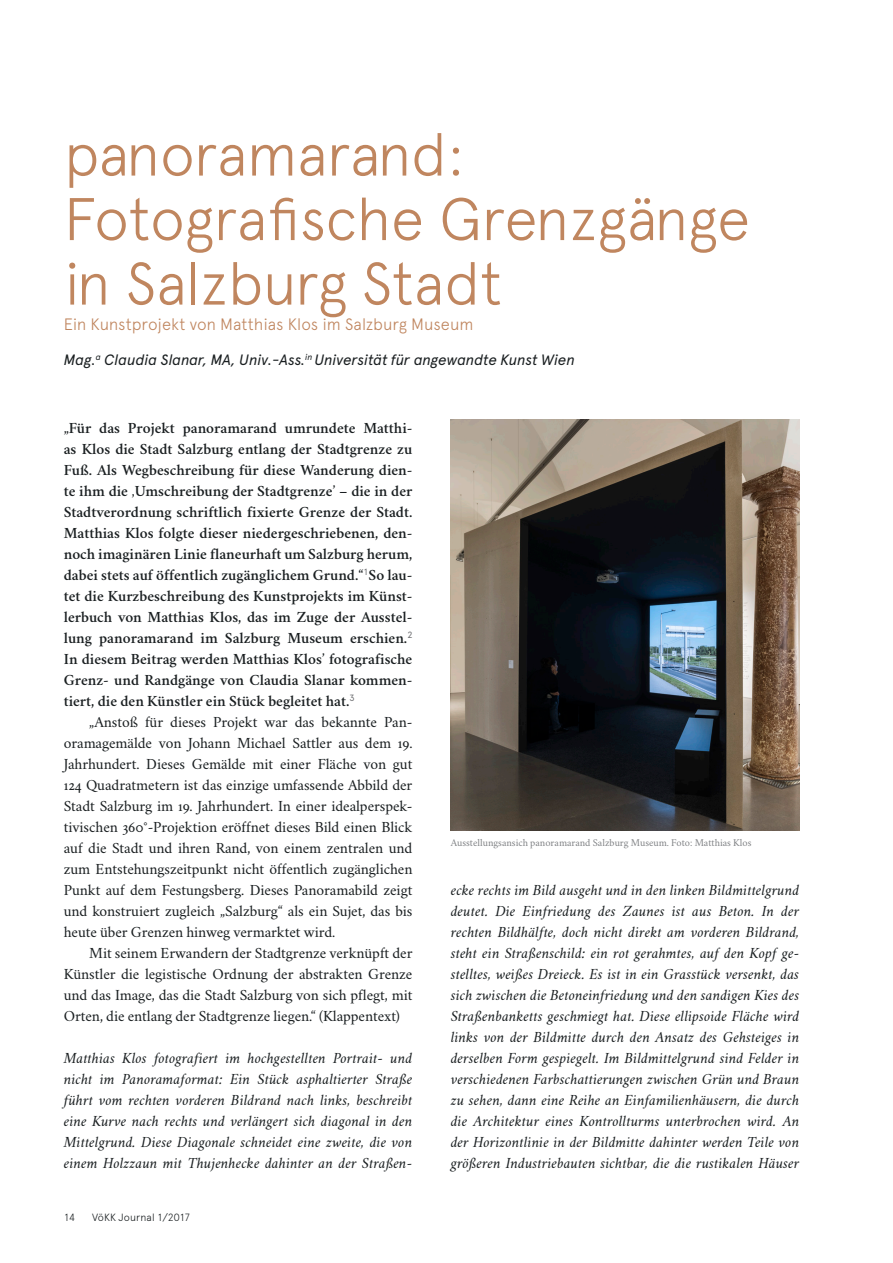
<style>
.page{position:relative;width:893px;height:1263px;background:#fff}
.page>*{position:absolute;margin:0;border:0;box-sizing:border-box;transform-origin:0 0}
.t1{font:300 60px/64.5px "Apercu Pro";letter-spacing:-.01em;color:#c0865f}
.t2{font:300 16.5px "Apercu Pro";color:#c0865f}
.t3{font:italic 15.6px/21px "Crimson";letter-spacing:.005em;color:#1a1f21;text-align:justify}
.t4{font:15.6px/21px "Crimson";letter-spacing:-.005em;color:#1a1f21;text-align:justify}
.t5{font:600 15.6px/21px "Crimson";color:#1a1f21;text-align:justify}
.t6{font:italic 15px "Apercu Pro";letter-spacing:-.01em;color:#1a1f21}
.t7{font:10.5px "Crimson";color:#808285}
.t8{font:300 10.5px "Apercu Pro";letter-spacing:.01em;color:#1a1f21}
</style>
<div class="page">
<img style="left:451px;top:420px;width:348px;height:410px">
<h1 class="t1" style="left:64px;top:117px;width:688px">panoramarand:<br>Fotografische Grenzgänge in Salzburg Stadt</h1>
<p class="t2" style="left:64px;top:312px;width:411px">Ein Kunstprojekt von Matthias Klos im Salzburg Museum</p>
<p class="t6" style="left:64px;top:348px;width:513px">Mag.<sup>a</sup> Claudia Slanar, MA, Univ.-Ass.<sup>in</sup> Universität für angewandte Kunst Wien</p>
<p class="t5" style="left:64px;top:416px;width:350px">„Für das Projekt panoramarand umrundete Matthi&shy;as Klos die Stadt Salzburg entlang der Stadtgrenze zu Fuß. Als Wegbeschreibung für diese Wanderung dien&shy;te ihm die ‚Umschreibung der Stadtgrenze’ – die in der Stadtverordnung schriftlich fixierte Grenze der Stadt.<br>Matthias Klos folgte dieser niedergeschriebenen, den&shy;noch imaginären Linie flaneurhaft um Salzburg herum, dabei stets auf öffentlich zugänglichem Grund.“<sup>1</sup>So lau&shy;tet die Kurzbeschreibung des Kunstprojekts im Künst&shy;lerbuch von Matthias Klos, das im Zuge der Ausstel&shy;lung panoramarand im Salzburg Museum erschien.<sup>2<br></sup>In diesem Beitrag werden Matthias Klos’ fotografische Grenz- und Randgänge von Claudia Slanar kommen&shy;tiert, die den Künstler ein Stück begleitet hat.<sup>3</sup></p>
<p class="t4" style="left:64px;top:710px;width:350px;text-indent:26px">„Anstoß für dieses Projekt war das bekannte Pan&shy;oramagemälde von Johann Michael Sattler aus dem 19.<br>Jahrhundert. Dieses Gemälde mit einer Fläche von gut 124 Quadratmetern ist das einzige umfassende Abbild der Stadt Salzburg im 19. Jahrhundert. In einer idealperspek&shy;tivischen 360°-Projektion eröffnet dieses Bild einen Blick auf die Stadt und ihren Rand, von einem zentralen und zum Entstehungszeitpunkt nicht öffentlich zugänglichen Punkt auf dem Festungsberg. Dieses Panoramabild zeigt und konstruiert zugleich „Salzburg“ als ein Sujet, das bis heute über Grenzen hinweg vermarktet wird.</p>
<p class="t4" style="left:64px;top:941px;width:350px;text-indent:26px">Mit seinem Erwandern der Stadtgrenze verknüpft der Künstler die legistische Ordnung der abstrakten Grenze und das Image, das die Stadt Salzburg von sich pflegt, mit Orten, die entlang der Stadtgrenze liegen.“ (Klappentext)</p>
<p class="t3" style="left:64px;top:1047px;width:350px">Matthias Klos fotografiert im hochgestellten Portrait- und nicht im Panoramaformat: Ein Stück asphaltierter Straße führt vom rechten vorderen Bildrand nach links, beschreibt eine Kurve nach rechts und verlängert sich diagonal in den Mittelgrund. Diese Diagonale schneidet eine zweite, die von einem Holzzaun mit Thujenhecke dahinter an der Straßen-</p>
<p class="t8" style="left:64px;top:1209px;width:13px">14</p>
<p class="t8" style="left:92px;top:1209px;width:100px">VöKK Journal 1/2017</p>
<p class="t7" style="left:451px;top:834px;width:302px">Ausstellungsansich panoramarand Salzburg Museum. Foto: Matthias Klos</p>
<p class="t3" style="left:451px;top:879px;width:350px">ecke rechts im Bild ausgeht und in den linken Bildmittelgrund deutet. Die Einfriedung des Zaunes ist aus Beton. In der rechten Bildhälfte, doch nicht direkt am vorderen Bildrand, steht ein Straßenschild: ein rot gerahmtes, auf den Kopf ge&shy;stelltes, weißes Dreieck. Es ist in ein Grasstück versenkt, das sich zwischen die Betoneinfriedung und den sandigen Kies des Straßenbanketts geschmiegt hat. Diese ellipsoide Fläche wird links von der Bildmitte durch den Ansatz des Gehsteiges in derselben Form gespiegelt. Im Bildmittelgrund sind Felder in verschiedenen Farbschattierungen zwischen Grün und Braun zu sehen, dann eine Reihe an Einfamilienhäusern, die durch die Architektur eines Kontrollturms unterbrochen wird. An der Horizontlinie in der Bildmitte dahinter werden Teile von größeren Industriebauten sichtbar, die die rustikalen Häuser</p>
</div>
